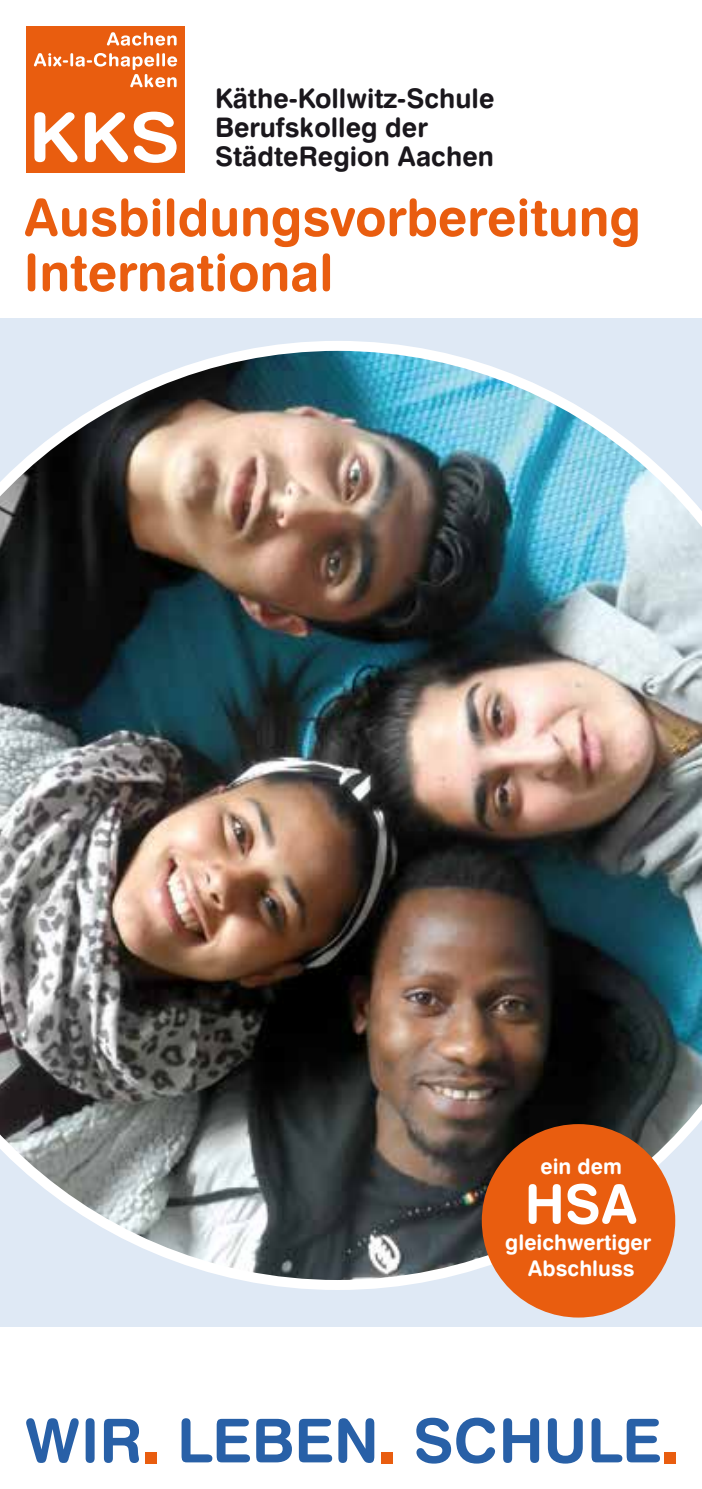
<style>
.page{position:relative;width:702px;height:1489px;background:#fff}
.page>*{position:absolute;margin:0;border:0;box-sizing:border-box;transform-origin:0 0}
.t1{font:54px "Swiss 721 BT Bold Rounded";color:#fff}
.t2{font:51.5px/55px "Swiss 721 BT Bold Rounded";color:#e95d0f}
.t3{font:27px/29.2px "Swiss 721 BT Bold Rounded";color:#1a171c}
.t4{font:21.5px/26.2px "Swiss 721 BT Bold Rounded";color:#fff;text-align:center}
</style>
<div class="page">
<div style="left:26px;top:26px;width:158px;height:147px;background:#e95d0f"></div>
<svg style="left:107px;top:32px;width:70px;height:14px"></svg>
<svg style="left:34px;top:53px;width:143px;height:34px"></svg>
<svg style="left:34px;top:112px;width:43px;height:50px"></svg>
<svg style="left:85px;top:112px;width:43px;height:50px"></svg>
<svg style="left:134px;top:112px;width:43px;height:51px"></svg>
<div style="left:0;top:319px;width:702px;height:1007px;background:#dfe9f5"></div>
<img style="left:0;top:341px;width:702px;height:948px">
<svg style="left:26px;top:1418px;width:53px;height:44px"></svg>
<div style="left:86px;top:1417px;width:9px;height:45px;background:#2860a7;border-radius:5px"></div>
<svg style="left:104px;top:1418px;width:35px;height:44px"></svg>
<svg style="left:181px;top:1418px;width:69px;height:44px"></svg>
<svg style="left:256px;top:1418px;width:36px;height:44px"></svg>
<svg style="left:299px;top:1418px;width:33px;height:44px"></svg>
<svg style="left:338px;top:1418px;width:36px;height:44px"></svg>
<svg style="left:416px;top:1417px;width:79px;height:46px"></svg>
<svg style="left:503px;top:1418px;width:36px;height:44px"></svg>
<svg style="left:548px;top:1418px;width:34px;height:45px"></svg>
<svg style="left:591px;top:1418px;width:69px;height:44px"></svg>
<div style="left:146px;top:1452px;width:11px;height:11px;background:#e95d0f"></div>
<div style="left:382px;top:1452px;width:11px;height:11px;background:#e95d0f"></div>
<div style="left:664px;top:1452px;width:11px;height:11px;background:#e95d0f"></div>
<div style="left:482px;top:1124px;width:193px;height:193px;background:#e95d0f;border-radius:50%"></div>
<p class="t3" style="left:215px;top:83px;width:281px">Käthe-Kollwitz-Schule<br>Berufskolleg der<br>StädteRegion Aachen</p>
<h2 class="t2" style="left:24px;top:189px;width:618px">Ausbildungsvorbereitung<br>International</h2>
<p class="t4" style="left:540px;top:1152px;width:83px">ein dem</p>
<h1 class="t1" style="left:524px;top:1169px;width:115px">HSA</h1>
<p class="t4" style="left:505px;top:1228px;width:147px">gleichwertiger<br>Abschluss</p>
</div>
